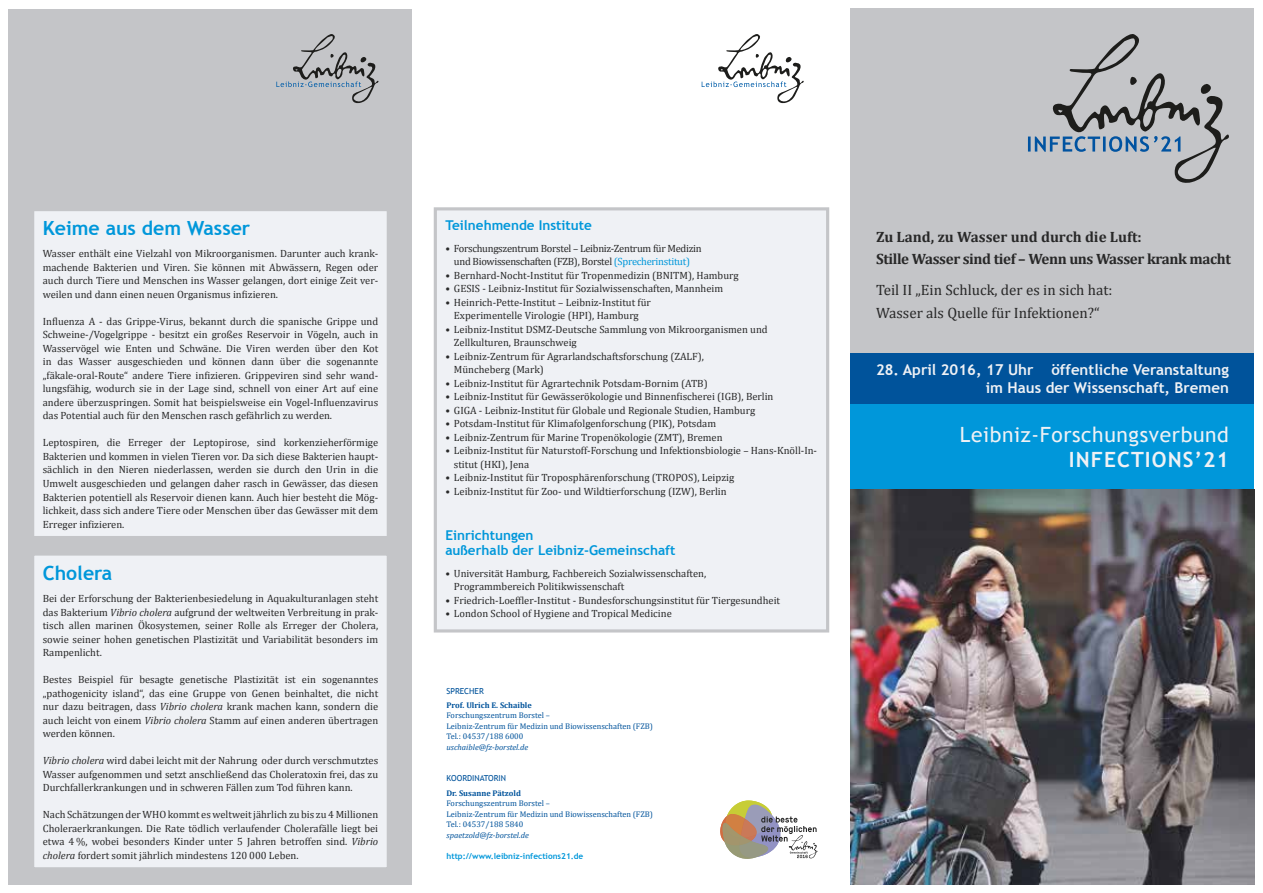
<style>
.page{position:relative;width:1263px;height:893px;background:#fff}
.page>*{position:absolute;margin:0;border:0;box-sizing:border-box;transform-origin:0 0}
.t1{font:21px "Trebuchet MS";letter-spacing:.03em;color:#eff1f5}
.t2{font:700 21px "Trebuchet MS";letter-spacing:.05em;color:#eff1f5}
.t3{font:700 19.5px "Trebuchet MS";color:#0097da}
.t4{font:700 15px/22.5px "Cambria";letter-spacing:-.025em;color:#282828}
.t5{font:700 15px/18px "Trebuchet MS";color:#eff1f5;text-align:right}
.t6{font:15px/22.5px "Cambria";color:#282828}
.t7{font:700 13.5px/15px "Trebuchet MS";color:#0097da}
.t8{font:10.5px/13.5px "Cambria";color:#282828;text-align:justify}
.t9{font:10.5px/13.5px "Cambria";letter-spacing:-.025em;color:#282828;text-align:center}
.t10{font:8.25px/10.5px "Cambria";color:#00539b}
.t11{font:italic 8.25px "Cambria";color:#00539b}
.t12{font:700 8.25px "Cambria";color:#00539b}
.t13{font:700 8.25px "Trebuchet MS";color:#0097da}
.t14{font:8.25px "Trebuchet MS";color:#00539b}
.s1{font-style:italic}
.s2{color:#0097da}
</style>
<div class="page">
<div style="left:9px;top:9px;width:403px;height:875px;background:#c4c5c8"></div>
<div style="left:850px;top:9px;width:404px;height:395px;background:#c4c5c8"></div>
<div style="left:850px;top:353px;width:404px;height:89px;background:#00539b"></div>
<div style="left:850px;top:404px;width:404px;height:85px;background:#0097da"></div>
<svg style="left:1028px;top:34px;width:201px;height:149px"></svg>
<img style="left:850px;top:489px;width:404px;height:395px">
<svg style="left:702px;top:34px;width:102px;height:69px"></svg>
<svg style="left:276px;top:34px;width:102px;height:69px"></svg>
<div style="left:32px;top:553px;width:357px;height:316px;background:#eff1f5"></div>
<div style="left:30px;top:551px;width:361px;height:321px;border:4px solid #c4c5c8"></div>
<div style="left:435px;top:209px;width:393px;height:422px;background:#eff1f5"></div>
<div style="left:434px;top:207px;width:395px;height:425px;border:3px solid #c4c5c8"></div>
<div style="left:32px;top:209px;width:357px;height:329px;background:#eff1f5"></div>
<div style="left:30px;top:207px;width:361px;height:333px;border:4px solid #c4c5c8"></div>
<svg style="left:720px;top:800px;width:98px;height:59px"></svg>
<h2 class="t3" style="left:43px;top:216px;width:209px">Keime aus dem Wasser</h2>
<p class="t8" style="left:43px;top:247px;width:337px">Wasser enthält eine Vielzahl von Mikroorganismen. Darunter auch krank&shy;machende Bakterien und Viren. Sie können mit Abwässern, Regen oder auch durch Tiere und Menschen ins Wasser gelangen, dort einige Zeit ver&shy;weilen und dann einen neuen Organismus infizieren.</p>
<p class="t8" style="left:43px;top:315px;width:337px">Influenza A - das Grippe-Virus, bekannt durch die spanische Grippe und Schweine-/Vogelgrippe - besitzt ein großes Reservoir in Vögeln, auch in Wasservögel wie Enten und Schwäne. Die Viren werden über den Kot in das Wasser ausgeschieden und können dann über die sogenannte „fäkale-oral-Route“ andere Tiere infizieren. Grippeviren sind sehr wand&shy;lungsfähig, wodurch sie in der Lage sind, schnell von einer Art auf eine andere überzuspringen. Somit hat beispielsweise ein Vogel-Influenzavirus das Potential auch für den Menschen rasch gefährlich zu werden.</p>
<p class="t8" style="left:43px;top:436px;width:337px">Leptospiren, die Erreger der Leptopirose, sind korkenzieherförmige Bakterien und kommen in vielen Tieren vor. Da sich diese Bakterien haupt&shy;sächlich in den Nieren niederlassen, werden sie durch den Urin in die Umwelt ausgeschieden und gelangen daher rasch in Gewässer, das diesen Bakterien potentiell als Reservoir dienen kann. Auch hier besteht die Mög&shy;lichkeit, dass sich andere Tiere oder Menschen über das Gewässer mit dem Erreger infizieren.</p>
<h2 class="t3" style="left:43px;top:561px;width:71px">Cholera</h2>
<p class="t8" style="left:43px;top:592px;width:337px">Bei der Erforschung der Bakterienbesiedelung in Aquakulturanlagen steht das Bakterium <span class="s1">Vibrio cholera</span> aufgrund der weltweiten Verbreitung in prak&shy;tisch allen marinen Ökosystemen, seiner Rolle als Erreger der Cholera, sowie seiner hohen genetischen Plastizität und Variabilität besonders im Rampenlicht.</p>
<p class="t8" style="left:43px;top:673px;width:337px">Bestes Beispiel für besagte genetische Plastizität ist ein sogenanntes „pathogenicity island“, das eine Gruppe von Genen beinhaltet, die nicht nur dazu beitragen, dass <span class="s1">Vibrio cholera</span> krank machen kann, sondern die auch leicht von einem <span class="s1">Vibrio cholera</span> Stamm auf einen anderen übertragen werden können.</p>
<p class="t8" style="left:43px;top:754px;width:337px"><span class="s1">Vibrio cholera</span> wird dabei leicht mit der Nahrung oder durch verschmutztes Wasser aufgenommen und setzt anschließend das Choleratoxin frei, das zu Durchfallerkrankungen und in schweren Fällen zum Tod führen kann.</p>
<p class="t8" style="left:43px;top:808px;width:337px">Nach Schätzungen der WHO kommt es weltweit jährlich zu bis zu 4 Millionen Choleraerkrankungen. Die Rate tödlich verlaufender Cholerafälle liegt bei etwa 4 %, wobei besonders Kinder unter 5 Jahren betroffen sind. <span class="s1">Vibrio cholera</span> fordert somit jährlich mindestens 120 000 Leben.</p>
<p class="t7" style="left:445px;top:217px;width:148px">Teilnehmende Institute</p>
<p class="t9" style="left:445px;top:241px;width:258px">• Forschungszentrum Borstel – Leibniz-Zentrum für Medizin und Biowissenschaften (FZB), Borstel <span class="s2">(Sprecherinstitut)</span></p>
<p class="t8" style="left:445px;top:268px;width:295px">• Bernhard-Nocht-Institut für Tropenmedizin (BNITM), Hamburg</p>
<p class="t8" style="left:445px;top:282px;width:279px">• GESIS - Leibniz-Institut für Sozialwissenschaften, Mannheim</p>
<p class="t8" style="left:445px;top:295px;width:207px;text-align:center">• Heinrich-Pette-Institut – Leibniz-Institut für<br>Experimentelle Virologie (HPI), Hamburg</p>
<p class="t8" style="left:454px;top:322px;width:315px;text-indent:-9px">• Leibniz-Institut DSMZ-Deutsche Sammlung von Mikroorganismen und<br>Zellkulturen, Braunschweig</p>
<p class="t8" style="left:454px;top:349px;width:252px;text-indent:-9px">• Leibniz-Zentrum für Agrarlandschaftsforschung (ZALF),<br>Müncheberg (Mark)</p>
<p class="t8" style="left:445px;top:376px;width:264px">• Leibniz-Institut für Agrartechnik Potsdam-Bornim (ATB)</p>
<p class="t8" style="left:445px;top:390px;width:330px">• Leibniz-Institut für Gewässerökologie und Binnenfischerei (IGB), Berlin</p>
<p class="t8" style="left:445px;top:403px;width:311px">• GIGA - Leibniz-Institut für Globale und Regionale Studien, Hamburg</p>
<p class="t8" style="left:445px;top:417px;width:272px">• Potsdam-Institut für Klimafolgenforschung (PIK), Potsdam</p>
<p class="t8" style="left:445px;top:430px;width:279px">• Leibniz-Zentrum für Marine Tropenökologie (ZMT), Bremen</p>
<p class="t8" style="left:454px;top:444px;width:365px;text-indent:-9px">• Leibniz-Institut für Naturstoff-Forschung und Infektionsbiologie – Hans-Knöll-In&shy;stitut (HKI), Jena</p>
<p class="t8" style="left:445px;top:471px;width:290px">• Leibniz-Institut für Troposphärenforschung (TROPOS), Leipzig</p>
<p class="t8" style="left:445px;top:484px;width:283px">• Leibniz-Institut für Zoo- und Wildtierforschung (IZW), Berlin</p>
<p class="t7" style="left:445px;top:527px;width:232px">Einrichtungen<br>außerhalb der Leibniz-Gemeinschaft</p>
<p class="t8" style="left:454px;top:566px;width:254px;text-indent:-9px">• Universität Hamburg, Fachbereich Sozialwissenschaften,<br>Programmbereich Politikwissenschaft</p>
<p class="t8" style="left:445px;top:593px;width:336px">• Friedrich-Loeffler-Institut - Bundesforschungsinstitut für Tiergesundheit</p>
<p class="t8" style="left:445px;top:607px;width:228px">• London School of Hygiene and Tropical Medicine</p>
<p class="t14" style="left:446px;top:686px;width:39px">SPRECHER</p>
<p class="t12" style="left:446px;top:699px;width:87px">Prof. Ulrich E. Schaible</p>
<p class="t10" style="left:446px;top:710px;width:208px">Forschungszentrum Borstel –<br>Leibniz-Zentrum für Medizin und Biowissenschaften (FZB)<br>Tel.: 04537/188 6000</p>
<p class="t11" style="left:446px;top:741px;width:83px">uschaible@fz-borstel.de</p>
<p class="t14" style="left:446px;top:773px;width:61px">KOORDINATORIN</p>
<p class="t12" style="left:446px;top:787px;width:76px">Dr. Susanne Pätzold</p>
<p class="t10" style="left:446px;top:798px;width:208px">Forschungszentrum Borstel –<br>Leibniz-Zentrum für Medizin und Biowissenschaften (FZB)<br>Tel.: 04537/188 5840</p>
<p class="t11" style="left:446px;top:829px;width:84px">spaetzold@fz-borstel.de</p>
<p class="t13" style="left:446px;top:851px;width:138px">http://www.leibniz-infections21.de</p>
<h3 class="t4" style="left:876px;top:225px;width:356px">Zu Land, zu Wasser und durch die Luft:<br>Stille Wasser sind tief – Wenn uns Wasser krank macht</h3>
<h3 class="t6" style="left:876px;top:279px;width:238px">Teil II „Ein Schluck, der es in sich hat:<br>Wasser als Quelle für Infektionen?“</h3>
<h3 class="t5" style="left:876px;top:361px;width:354px">28. April 2016, 17 Uhr öffentliche Veranstaltung im Haus der Wissenschaft, Bremen</h3>
<h1 class="t1" style="left:960px;top:422px;width:271px">Leibniz-Forschungsverbund</h1>
<h1 class="t2" style="left:1069px;top:446px;width:161px">INFECTIONS’21</h1>
</div>
